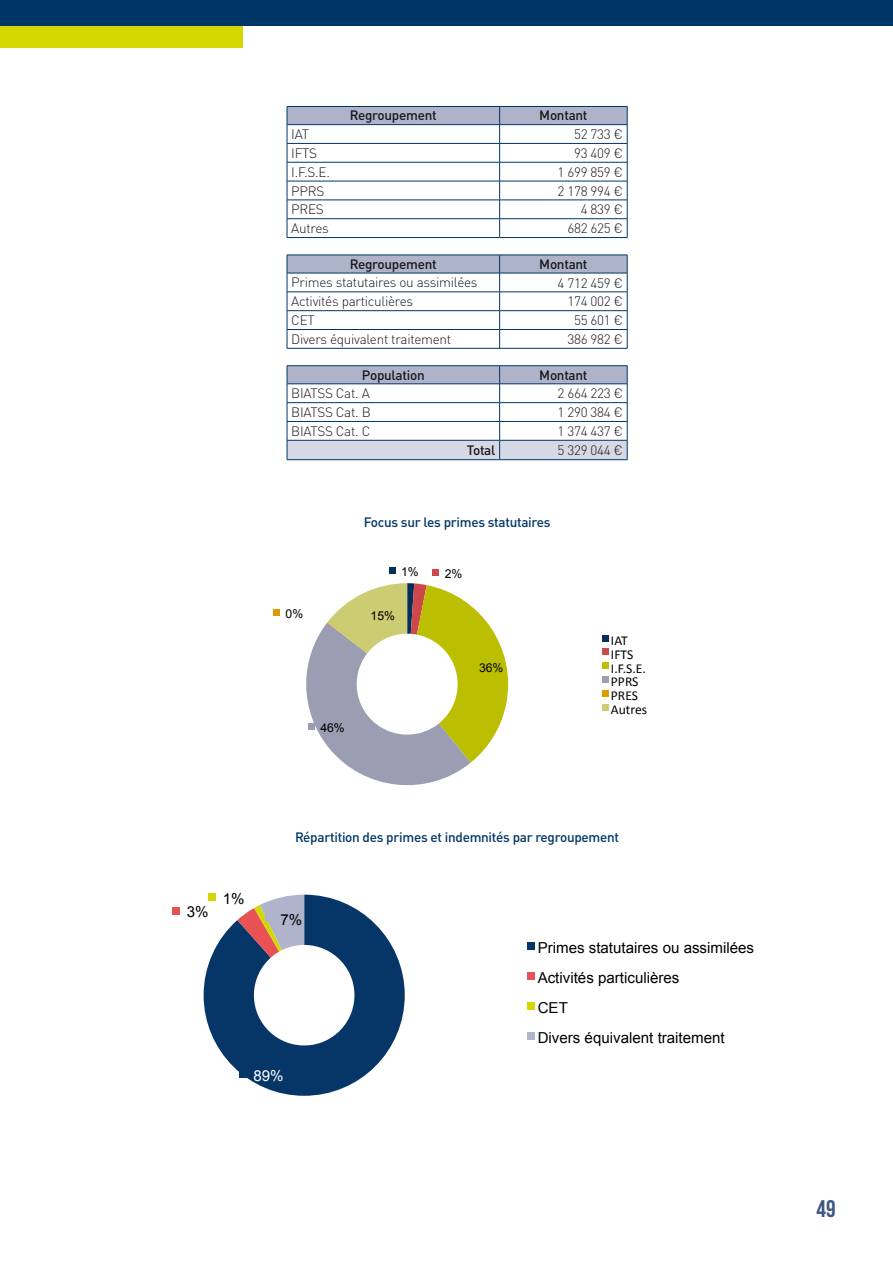
<style>
.page{position:relative;width:893px;height:1263px;background:#fff}
.page>*{position:absolute;margin:0;border:0;box-sizing:border-box;transform-origin:0 0}
.t1{font:700 24px "Bebas Neue";color:#3f5784}
.t2{font:15.15px/29.8px "Arial";color:#010000}
.t3{font:15.15px "Arial";color:#fff}
.t4{font:13.65px/13.8px "Calibri";color:#010000}
.t5{font:300 13.5px "DIN Pro";letter-spacing:-.02em;color:#1a171c}
.t6{font:500 13.5px "DIN Pro";letter-spacing:-.02em;color:#003667}
.t7{font:500 13.5px "DIN Pro";letter-spacing:-.02em;color:#1a171c}
.t8{font:12.3px "Arial";color:#010000}
</style>
<div class="page">
<div style="left:0;top:26px;width:242px;height:21px;background:#d5d700"></div>
<div style="left:0;top:0;width:893px;height:26px;background:#003667"></div>
<svg style="left:287px;top:106px;width:341px;height:131px"></svg>
<hr style="left:287px;top:181px;width:213px;height:1px;background:#003667">
<hr style="left:287px;top:200px;width:213px;height:1px;background:#003667">
<hr style="left:287px;top:218px;width:213px;height:1px;background:#003667">
<hr style="left:287px;top:237px;width:213px;height:1px;background:#003667">
<hr style="left:500px;top:181px;width:127px;height:1px;background:#003667">
<hr style="left:500px;top:200px;width:127px;height:1px;background:#003667">
<hr style="left:500px;top:218px;width:127px;height:1px;background:#003667">
<hr style="left:500px;top:237px;width:127px;height:1px;background:#003667">
<svg style="left:287px;top:255px;width:341px;height:93px"></svg>
<hr style="left:287px;top:329px;width:213px;height:1px;background:#003667">
<hr style="left:287px;top:348px;width:213px;height:1px;background:#003667">
<hr style="left:500px;top:329px;width:127px;height:1px;background:#003667">
<hr style="left:500px;top:348px;width:127px;height:1px;background:#003667">
<hr style="left:287px;top:365px;width:213px;height:1px;background:#003667">
<hr style="left:500px;top:365px;width:127px;height:1px;background:#003667">
<svg style="left:287px;top:366px;width:341px;height:94px"></svg>
<hr style="left:287px;top:440px;width:213px;height:1px;background:#003667">
<hr style="left:287px;top:459px;width:213px;height:1px;background:#003667">
<hr style="left:500px;top:440px;width:127px;height:1px;background:#003667">
<hr style="left:500px;top:459px;width:127px;height:1px;background:#003667">
<svg style="left:273px;top:567px;width:336px;height:219px"></svg>
<svg style="left:172px;top:893px;width:363px;height:203px"></svg>
<p class="t7" style="left:350px;top:105px;width:88px">Regroupement</p>
<p class="t7" style="left:539px;top:105px;width:50px">Montant</p>
<p class="t5" style="left:291px;top:124px;width:19px">IAT</p>
<p class="t5" style="left:574px;top:124px;width:50px">52 733 €</p>
<p class="t5" style="left:291px;top:143px;width:27px">IFTS</p>
<p class="t5" style="left:574px;top:143px;width:50px">93 409 €</p>
<p class="t5" style="left:291px;top:162px;width:40px">I.F.S.E.</p>
<p class="t5" style="left:558px;top:162px;width:67px">1 699 859 €</p>
<p class="t5" style="left:291px;top:180px;width:35px">PPRS</p>
<p class="t5" style="left:558px;top:180px;width:67px">2 178 994 €</p>
<p class="t5" style="left:291px;top:199px;width:34px">PRES</p>
<p class="t5" style="left:581px;top:199px;width:44px">4 839 €</p>
<p class="t5" style="left:291px;top:218px;width:39px">Autres</p>
<p class="t5" style="left:567px;top:218px;width:57px">682 625 €</p>
<p class="t7" style="left:350px;top:253px;width:88px">Regroupement</p>
<p class="t7" style="left:539px;top:253px;width:50px">Montant</p>
<p class="t5" style="left:291px;top:272px;width:188px">Primes statutaires ou assimilées</p>
<p class="t5" style="left:558px;top:272px;width:67px">4 712 459 €</p>
<p class="t5" style="left:291px;top:291px;width:124px">Activités particulières</p>
<p class="t5" style="left:567px;top:291px;width:57px">174 002 €</p>
<p class="t5" style="left:291px;top:310px;width:25px">CET</p>
<p class="t5" style="left:574px;top:310px;width:50px">55 601 €</p>
<p class="t5" style="left:291px;top:328px;width:161px">Divers équivalent traitement</p>
<p class="t5" style="left:567px;top:329px;width:57px">386 982 €</p>
<p class="t7" style="left:362px;top:364px;width:64px">Population</p>
<p class="t7" style="left:539px;top:364px;width:50px">Montant</p>
<p class="t5" style="left:291px;top:383px;width:80px">BIATSS Cat. A</p>
<p class="t5" style="left:558px;top:383px;width:67px">2 664 223 €</p>
<p class="t5" style="left:291px;top:402px;width:81px">BIATSS Cat. B</p>
<p class="t5" style="left:558px;top:402px;width:67px">1 290 384 €</p>
<p class="t5" style="left:291px;top:420px;width:81px">BIATSS Cat. C</p>
<p class="t5" style="left:558px;top:421px;width:67px">1 374 437 €</p>
<p class="t7" style="left:467px;top:439px;width:30px">Total</p>
<p class="t5" style="left:558px;top:440px;width:67px">5 329 044 €</p>
<p class="t6" style="left:364px;top:511px;width:188px">Focus sur les primes statutaires</p>
<p class="t8" style="left:401px;top:564px;width:19px">1%</p>
<p class="t8" style="left:445px;top:565px;width:19px">2%</p>
<p class="t8" style="left:286px;top:605px;width:19px">0%</p>
<p class="t8" style="left:371px;top:608px;width:26px">15%</p>
<p class="t8" style="left:320px;top:720px;width:26px">46%</p>
<p class="t8" style="left:479px;top:660px;width:26px">36%</p>
<p class="t4" style="left:611px;top:633px;width:38px">IAT<br>IFTS<br>I.F.S.E.<br>PPRS<br>PRES<br>Autres</p>
<p class="t6" style="left:295px;top:826px;width:326px">Répartition des primes et indemnités par regroupement</p>
<p class="t2" style="left:187px;top:897px;width:23px">3%</p>
<p class="t2" style="left:223px;top:884px;width:23px">1%</p>
<p class="t2" style="left:281px;top:905px;width:23px">7%</p>
<p class="t3" style="left:253px;top:1065px;width:32px">89%</p>
<p class="t2" style="left:538px;top:933px;width:218px">Primes statutaires ou assimilées<br>Activités particulières<br>CET<br>Divers équivalent traitement</p>
<h1 class="t1" style="left:817px;top:1196px;width:21px">49</h1>
</div>
